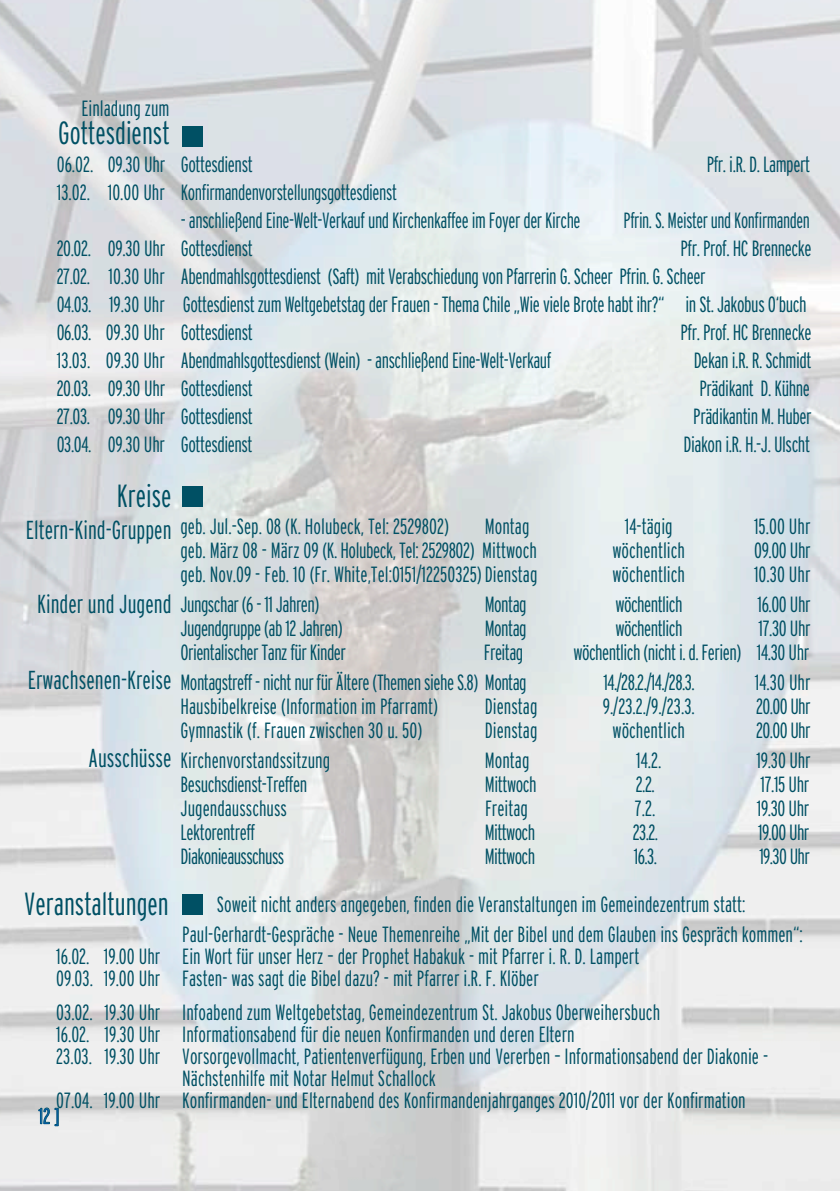
<style>
.page{position:relative;width:840px;height:1191px;background:#fff}
.page>*{position:absolute;margin:0;border:0;box-sizing:border-box;transform-origin:0 0}
.t1{font:300 extra-condensed 32px "Interstate";color:#005064}
.t2{font:300 extra-condensed 26px "Interstate";color:#005064}
.t3{font:300 extra-condensed 22px/30.4px "Interstate";color:#005064}
.t4{font:300 extra-condensed 22px/28px "Interstate";letter-spacing:-.02em;color:#005064}
.t5{font:300 extra-condensed 22px "Interstate";letter-spacing:-.025em;color:#005064}
.t6{font:300 extra-condensed 22px "Interstate";letter-spacing:-.03em;color:#005064}
.t7{font:300 extra-condensed 22px "Interstate";letter-spacing:-.02em;color:#005064;scale:.95 1}
.t8{font:300 extra-condensed 22px "Interstate";color:#00589b}
</style>
<div class="page">
<img style="left:0;top:0;width:839px;height:1191px">
<svg style="left:38px;top:1107px;width:21px;height:19px"></svg>
<div style="left:182px;top:126px;width:21px;height:20px;background:#005064"></div>
<div style="left:182px;top:486px;width:21px;height:20px;background:#005064"></div>
<div style="left:182px;top:894px;width:21px;height:20px;background:#005064"></div>
<p class="t3" style="left:81px;top:92px;width:89px">Einladung zum</p>
<h1 class="t1" style="left:58px;top:114px;width:113px">Gottesdienst</h1>
<p class="t4" style="left:57px;top:150px;width:197px">06.02. 09.30 Uhr Gottesdienst</p>
<p class="t4" style="left:706px;top:150px;width:105px">Pfr. i.R. D. Lampert</p>
<p class="t4" style="left:57px;top:178px;width:341px">13.02. 10.00 Uhr Konfirmandenvorstellungsgottesdienst</p>
<p class="t4" style="left:181px;top:206px;width:401px">- anschließend Eine-Welt-Verkauf und Kirchenkaffee im Foyer der Kirche</p>
<p class="t7" style="left:623px;top:208px;width:198px">Pfrin. S. Meister und Konfirmanden</p>
<p class="t4" style="left:57px;top:234px;width:197px">20.02. 09.30 Uhr Gottesdienst</p>
<p class="t4" style="left:57px;top:234px;width:756px;text-indent:623px">Pfr. Prof. HC Brennecke 27.02. 10.30 Uhr Abendmahlsgottesdienst (Saft) mit Verabschiedung von Pfarrerin G. Scheer Pfrin. G. Scheer<br>04.03. 19.30 Uhr Gottesdienst zum Weltgebetstag der Frauen - Thema Chile „Wie viele Brote habt ihr?“ in St. Jakobus O‘buch 06.03. 09.30 Uhr Gottesdienst</p>
<p class="t4" style="left:680px;top:318px;width:132px">Pfr. Prof. HC Brennecke</p>
<p class="t4" style="left:57px;top:346px;width:496px">13.03. 09.30 Uhr Abendmahlsgottesdienst (Wein) - anschließend Eine-Welt-Verkauf</p>
<p class="t4" style="left:693px;top:346px;width:119px">Dekan i.R. R. Schmidt</p>
<p class="t4" style="left:57px;top:374px;width:197px">20.03. 09.30 Uhr Gottesdienst</p>
<p class="t4" style="left:699px;top:374px;width:112px">Prädikant D. Kühne</p>
<p class="t4" style="left:57px;top:402px;width:197px">27.03. 09.30 Uhr Gottesdienst</p>
<p class="t4" style="left:692px;top:402px;width:120px">Prädikantin M. Huber</p>
<p class="t4" style="left:57px;top:430px;width:197px">03.04. 09.30 Uhr Gottesdienst</p>
<p class="t4" style="left:683px;top:430px;width:128px">Diakon i.R. H.-J. Ulscht</p>
<h1 class="t1" style="left:117px;top:478px;width:56px">Kreise</h1>
<p class="t2" style="left:26px;top:515px;width:147px">Eltern-Kind-Gruppen</p>
<p class="t3" style="left:180px;top:511px;width:270px">geb. Jul.-Sep. 08 (K. Holubeck, Tel: 2529802)</p>
<p class="t3" style="left:484px;top:511px;width:46px">Montag</p>
<p class="t3" style="left:624px;top:511px;width:49px">14-tägig</p>
<p class="t3" style="left:753px;top:511px;width:58px">15.00 Uhr</p>
<p class="t3" style="left:180px;top:535px;width:358px">geb. März 08 - März 09 (K. Holubeck, Tel: 2529802) Mittwoch</p>
<p class="t3" style="left:612px;top:535px;width:74px">wöchentlich</p>
<p class="t3" style="left:753px;top:535px;width:58px">09.00 Uhr</p>
<p class="t3" style="left:180px;top:559px;width:358px">geb. Nov.09 - Feb. 10 (Fr. White,Tel:0151/12250325)Dienstag</p>
<p class="t3" style="left:612px;top:559px;width:74px">wöchentlich</p>
<p class="t3" style="left:753px;top:559px;width:58px">10.30 Uhr</p>
<p class="t5" style="left:180px;top:592px;width:140px">Jungschar (6 - 11 Jahren)</p>
<p class="t3" style="left:484px;top:589px;width:43px">Montag</p>
<p class="t5" style="left:615px;top:592px;width:69px">wöchentlich</p>
<p class="t3" style="left:757px;top:589px;width:54px">16.00 Uhr</p>
<p class="t5" style="left:180px;top:616px;width:164px">Jugendgruppe (ab 12 Jahren)</p>
<p class="t3" style="left:484px;top:613px;width:43px">Montag</p>
<p class="t5" style="left:615px;top:616px;width:69px">wöchentlich</p>
<p class="t3" style="left:758px;top:613px;width:53px">17.30 Uhr</p>
<p class="t5" style="left:180px;top:640px;width:167px">Orientalischer Tanz für Kinder</p>
<p class="t5" style="left:483px;top:640px;width:41px">Freitag</p>
<p class="t5" style="left:573px;top:640px;width:237px">wöchentlich (nicht i. d. Ferien) 14.30 Uhr</p>
<p class="t5" style="left:180px;top:670px;width:347px">Montagstreff - nicht nur für Ältere (Themen siehe S.8) Montag</p>
<p class="t3" style="left:603px;top:666px;width:93px">14./28.2./14./28.3.</p>
<p class="t3" style="left:754px;top:666px;width:57px">14.30 Uhr</p>
<p class="t3" style="left:180px;top:690px;width:259px">Hausbibelkreise (Information im Pfarramt)</p>
<p class="t3" style="left:484px;top:690px;width:54px">Dienstag</p>
<p class="t3" style="left:602px;top:690px;width:94px">9./23.2./9./23.3.</p>
<p class="t3" style="left:755px;top:690px;width:56px">20.00 Uhr</p>
<p class="t3" style="left:180px;top:714px;width:243px">Gymnastik (f. Frauen zwischen 30 u. 50)</p>
<p class="t3" style="left:484px;top:714px;width:54px">Dienstag</p>
<p class="t3" style="left:612px;top:714px;width:74px">wöchentlich</p>
<p class="t3" style="left:755px;top:714px;width:56px">20.00 Uhr</p>
<p class="t3" style="left:180px;top:744px;width:151px">Kirchenvorstandssitzung</p>
<p class="t3" style="left:484px;top:744px;width:46px">Montag</p>
<p class="t3" style="left:635px;top:744px;width:27px">14.2.</p>
<p class="t3" style="left:756px;top:744px;width:56px">19.30 Uhr</p>
<p class="t4" style="left:180px;top:769px;width:128px">Besuchsdienst-Treffen</p>
<p class="t4" style="left:484px;top:769px;width:53px">Mittwoch</p>
<p class="t3" style="left:635px;top:768px;width:21px">2.2.</p>
<p class="t3" style="left:760px;top:768px;width:50px">17.15 Uhr</p>
<p class="t3" style="left:180px;top:792px;width:108px">Jugendausschuss</p>
<p class="t3" style="left:484px;top:792px;width:44px">Freitag</p>
<p class="t3" style="left:634px;top:792px;width:22px">7.2.</p>
<p class="t3" style="left:756px;top:792px;width:54px">19.30 Uhr</p>
<p class="t4" style="left:180px;top:817px;width:76px">Lektorentreff</p>
<p class="t6" style="left:484px;top:819px;width:52px">Mittwoch</p>
<p class="t3" style="left:632px;top:816px;width:27px">23.2.</p>
<p class="t3" style="left:757px;top:816px;width:53px">19.00 Uhr</p>
<p class="t6" style="left:180px;top:843px;width:105px">Diakonieausschuss</p>
<p class="t6" style="left:484px;top:843px;width:52px">Mittwoch</p>
<p class="t3" style="left:633px;top:840px;width:25px">16.3.</p>
<p class="t3" style="left:758px;top:840px;width:52px">19.30 Uhr</p>
<p class="t3" style="left:182px;top:888px;width:621px;text-indent:34px">Soweit nicht anders angegeben, finden die Veranstaltungen im Gemeindezentrum statt:<br>Paul-Gerhardt-Gespräche - Neue Themenreihe „Mit der Bibel und dem Glauben ins Gespräch kommen“:</p>
<p class="t3" style="left:56px;top:945px;width:584px;line-height:22px">16.02. 19.00 Uhr Ein Wort für unser Herz – der Prophet Habakuk - mit Pfarrer i. R. D. Lampert<br>09.03. 19.00 Uhr Fasten- was sagt die Bibel dazu? - mit Pfarrer i.R. F. Klöber</p>
<p class="t3" style="left:56px;top:996px;width:605px">03.02. 19.30 Uhr Infoabend zum Weltgebetstag, Gemeindezentrum St. Jakobus Oberweihersbuch</p>
<p class="t3" style="left:56px;top:1018px;width:519px">16.02. 19.30 Uhr Informationsabend für die neuen Konfirmanden und deren Eltern</p>
<p class="t3" style="left:56px;top:1040px;width:713px">23.03. 19.30 Uhr Vorsorgevollmacht, Patientenverfügung, Erben und Vererben – Informationsabend der Diakonie -</p>
<p class="t3" style="left:182px;top:1062px;width:255px">Nächstenhilfe mit Notar Helmut Schallock</p>
<p class="t3" style="left:56px;top:1084px;width:690px">07.04. 19.00 Uhr Konfirmanden- und Elternabend des Konfirmandenjahrganges 2010/2011 vor der Konfirmation</p>
<p class="t2" style="left:37px;top:589px;width:136px">Kinder und Jugend</p>
<p class="t2" style="left:28px;top:665px;width:145px">Erwachsenen-Kreise</p>
<p class="t2" style="left:89px;top:743px;width:84px">Ausschüsse</p>
<h1 class="t1" style="left:24px;top:886px;width:146px">Veranstaltungen</h1>
<p class="t8" style="left:39px;top:1103px;width:22px">12 ]</p>
</div>
